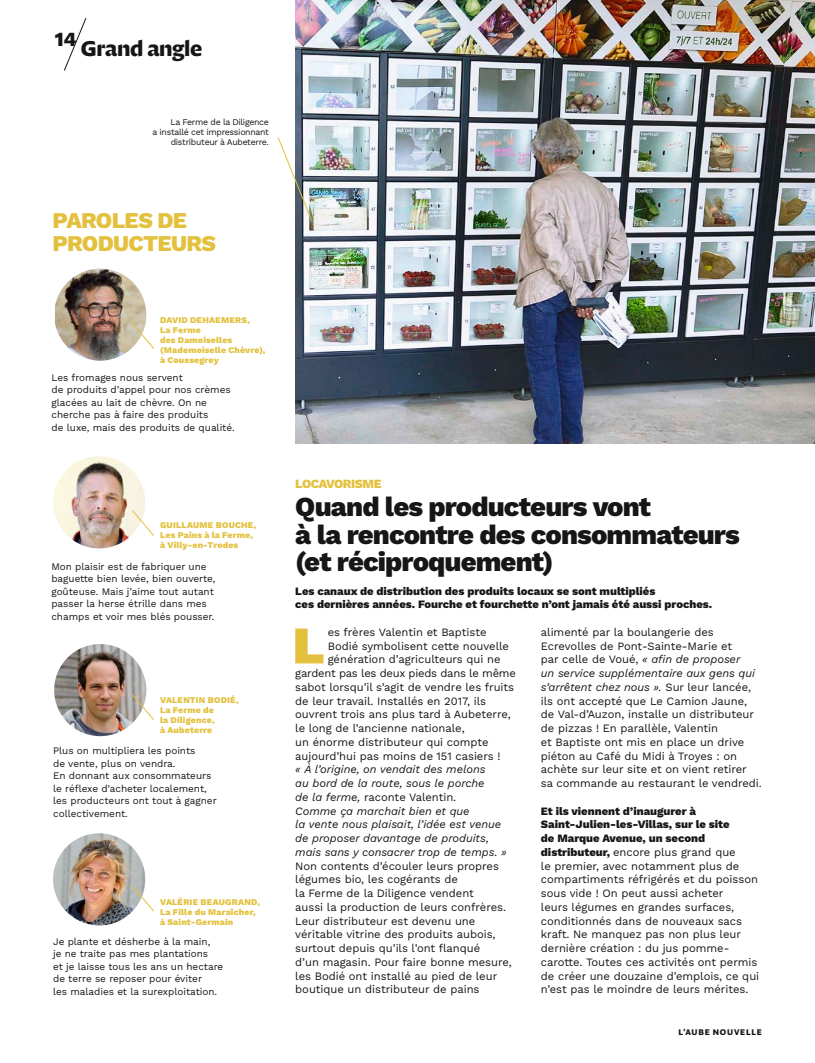
<style>
.page{position:relative;width:815px;height:1063px;background:#fff}
.page>*{position:absolute;margin:0;border:0;box-sizing:border-box;transform-origin:0 0}
.t1{font:900 52.88px "Work Sans";color:#e3c13e}
.t2{font:800 27.5px/27.5px "Work Sans";letter-spacing:-.03em;color:#151616}
.t3{font:800 22.5px/22.5px "Work Sans";letter-spacing:-.03em;color:#e3c13e}
.t4{font:21.25px "Diurnal Display Std Bld";letter-spacing:-.02em;color:#151616}
.t5{font:800 20px "Work Sans";color:#151616}
.t6{font:800 12.5px "Work Sans";letter-spacing:-.035em;color:#e3c13e}
.t7{font:11.25px/13.8px "Work Sans";letter-spacing:-.005em;color:#151616}
.t8{font:italic 11.25px/13.8px "Work Sans";letter-spacing:-.005em;color:#151616}
.t9{font:800 11.25px/13.8px "Work Sans";letter-spacing:-.005em;color:#151616}
.t10{font:10px/12.5px "Work Sans";letter-spacing:-.005em;color:#151616}
.t11{font:800 8.75px/10px "Work Sans";letter-spacing:.02em;color:#e3c13e}
.t12{font:8.75px/10px "Work Sans";letter-spacing:-.035em;color:#151616;text-align:right}
.t13{font:8.12px "Diurnal Display Std Bld";letter-spacing:.095em;color:#151616}
.s1{font-style:italic}
.s2{font-weight:800}
.s3{font-style:normal}
</style>
<div class="page">
<img style="left:54px;top:644px;width:92px;height:92px;border-radius:46px">
<svg style="left:132px;top:694px;width:22px;height:27px"></svg>
<img style="left:53px;top:833px;width:92px;height:92px;border-radius:46px">
<svg style="left:132px;top:885px;width:22px;height:27px"></svg>
<img style="left:55px;top:269px;width:91px;height:92px">
<svg style="left:132px;top:323px;width:22px;height:26px"></svg>
<img style="left:53px;top:456px;width:92px;height:92px;border-radius:46px">
<svg style="left:132px;top:510px;width:22px;height:26px"></svg>
<img style="left:295px;top:0;width:520px;height:444px">
<svg style="left:277px;top:136px;width:35px;height:84px"></svg>
<svg style="left:64px;top:18px;width:22px;height:53px"></svg>
<h3 class="t5" style="left:55px;top:24px;width:23px">14</h3>
<h3 class="t4" style="left:81px;top:34px;width:123px">Grand angle</h3>
<p class="t12" style="left:152px;top:116px;width:118px">La Ferme de la Diligence<br>a installé cet impressionnant distributeur à Aubeterre.</p>
<h3 class="t3" style="left:53px;top:209px;width:165px">PAROLES DE<br>PRODUCTEURS</h3>
<p class="t11" style="left:160px;top:315px;width:107px">DAVID DEHAEMERS,<br>La Ferme<br>des Damoiselles (Mademoiselle Chèvre), à Coussegrey</p>
<p class="t10" style="left:52px;top:370px;width:185px">Les fromages nous servent<br>de produits d’appel pour nos crèmes glacées au lait de chèvre. On ne cherche pas à faire des produits<br>de luxe, mais des produits de qualité.</p>
<p class="t11" style="left:160px;top:520px;width:98px">GUILLAUME BOUCHE,<br>Les Pains à la Ferme, à Villy- en-Trodes</p>
<p class="t10" style="left:51px;top:559px;width:166px">Mon plaisir est de fabriquer une baguette bien levée, bien ouverte, goûteuse. Mais j’aime tout autant passer la herse étrille dans mes champs et voir mes blés pousser.</p>
<p class="t11" style="left:160px;top:695px;width:80px">VALENTIN BODIÉ,<br>La Ferme de<br>la Diligence,<br>à Aubeterre</p>
<p class="t10" style="left:53px;top:744px;width:165px">Plus on multipliera les points<br>de vente, plus on vendra.<br>En donnant aux consommateurs le réflexe d’acheter localement, les producteurs ont tout à gagner collectivement.</p>
<p class="t11" style="left:160px;top:897px;width:101px">VALÉRIE BEAUGRAND,<br>La Fille du Maraîcher, à Saint- Germain</p>
<p class="t10" style="left:53px;top:934px;width:172px">Je plante et désherbe à la main,<br>je ne traite pas mes plantations<br>et je laisse tous les ans un hectare de terre se reposer pour éviter<br>les maladies et la surexploitation.</p>
<p class="t6" style="left:295px;top:474px;width:88px">LOCAVORISME</p>
<h2 class="t2" style="left:295px;top:492px;width:446px">Quand les producteurs vont<br>à la rencontre des consommateurs (et réciproquement)</h2>
<p class="t9" style="left:295px;top:584px;width:418px">Les canaux de distribution des produits locaux se sont multipliés<br>ces dernières années. Fourche et fourchette n’ont jamais été aussi proches.</p>
<h1 class="t1" style="left:293px;top:605px;width:34px">L</h1>
<p class="t7" style="left:328px;top:625px;width:160px">es frères Valentin et Baptiste</p>
<p class="t7" style="left:541px;top:625px;width:222px">alimenté par la boulangerie des Ecrevolles de Pont-Sainte- Marie et<br>par celle de Voué, <span class="s1">« afin de proposer<br>un service supplémentaire aux gens qui s’arrêtent chez nous ».</span> Sur leur lancée, ils ont accepté que Le Camion Jaune, de Val- d’Auzon, installe un distributeur de pizzas ! En parallèle, Valentin<br>et Baptiste ont mis en place un drive piéton au Café du Midi à Troyes : on achète sur leur site et on vient retirer<br>sa commande au restaurant le vendredi.</p>
<p class="t7" style="left:541px;top:803px;width:220px"><span class="s2">Et ils viennent d’inaugurer à Saint‑Julien-les-Villas, sur le site<br>de Marque Avenue, un second distributeur,</span> encore plus grand que<br>le premier, avec notamment plus de compartiments réfrigérés et du poisson sous vide ! On peut aussi acheter<br>leurs légumes en grandes surfaces, conditionnés dans de nouveaux sacs kraft. Ne manquez pas non plus leur dernière création : du jus pomme&shy;carotte. Toutes ces activités ont permis de créer une douzaine d’emplois, ce qui n’est pas le moindre de leurs mérites.</p>
<p class="t7" style="left:328px;top:639px;width:183px">Bodié symbolisent cette nouvelle</p>
<p class="t7" style="left:328px;top:652px;width:174px">génération d’agriculteurs qui ne</p>
<p class="t7" style="left:295px;top:666px;width:222px">gardent pas les deux pieds dans le même</p>
<p class="t7" style="left:295px;top:680px;width:220px">sabot lorsqu’il s’agit de vendre les fruits</p>
<p class="t7" style="left:295px;top:694px;width:192px">de leur travail. Installés en 2017, ils</p>
<p class="t7" style="left:295px;top:707px;width:217px">ouvrent trois ans plus tard à Aubeterre,</p>
<p class="t7" style="left:295px;top:721px;width:171px">le long de l’ancienne nationale,</p>
<p class="t7" style="left:295px;top:735px;width:195px">un énorme distributeur qui compte</p>
<p class="t7" style="left:295px;top:749px;width:207px">aujourd’hui pas moins de 151 casiers !</p>
<p class="t8" style="left:295px;top:762px;width:213px">« À l’origine, on vendait des melons<br>au bord de la route, sous le porche<br>de la ferme, <span class="s3">raconte Valentin.<br></span>Comme ça marchait bien et que<br>la vente nous plaisait, l’idée est venue de proposer davantage de produits, mais sans y consacrer trop de temps. »</p>
<p class="t7" style="left:295px;top:858px;width:218px">Non contents d’écouler leurs propres légumes bio, les cogérants de<br>la Ferme de la Diligence vendent<br>aussi la production de leurs confrères.<br>Leur distributeur est devenu une véritable vitrine des produits aubois, surtout depuis qu’ils l’ont flanqué<br>d’un magasin. Pour faire bonne mesure, les Bodié ont installé au pied de leur boutique un distributeur de pains</p>
<p class="t13" style="left:679px;top:1026px;width:85px">L’AUBE NOUVELLE</p>
</div>
